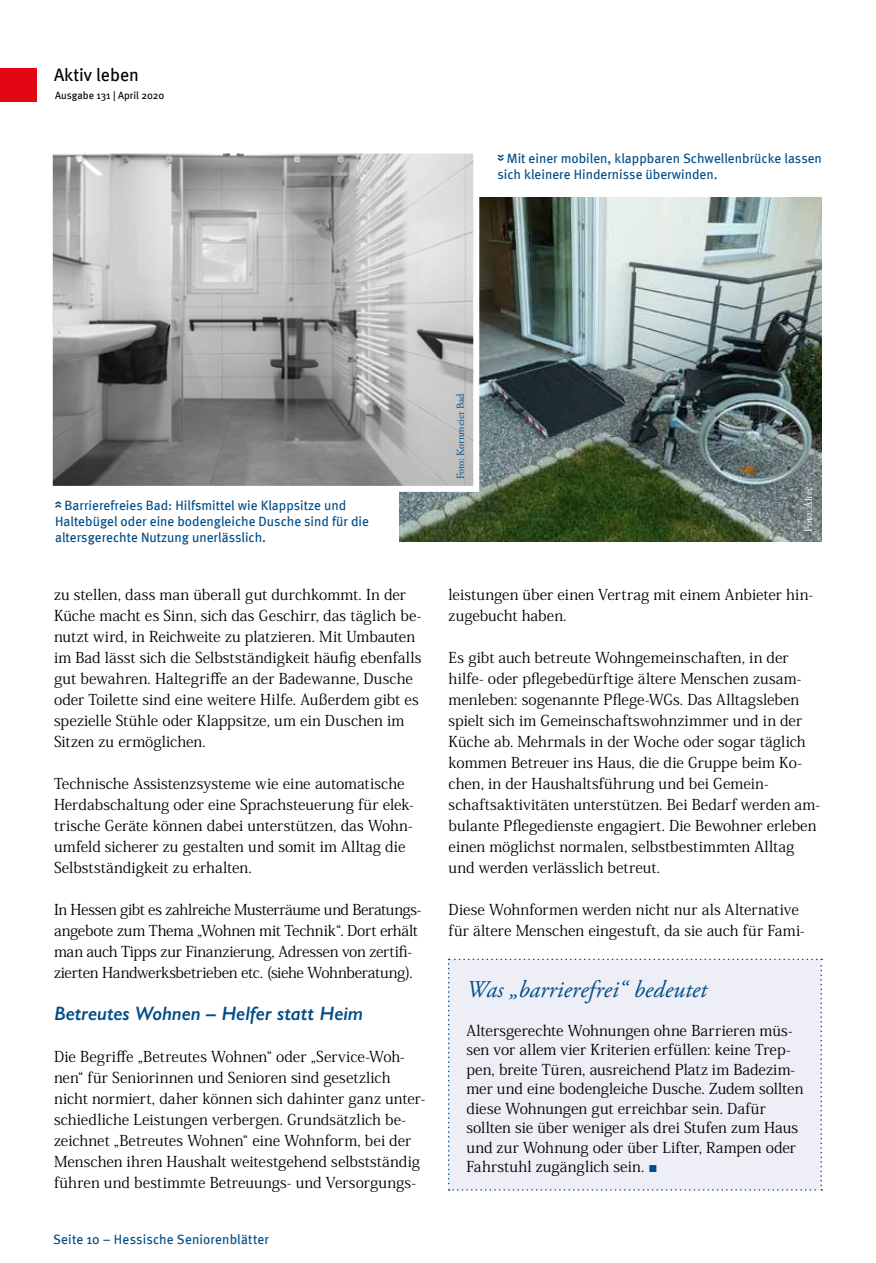
<style>
.page{position:relative;width:876px;height:1263px;background:#fff}
.page>*{position:absolute;margin:0;border:0;box-sizing:border-box;transform-origin:0 0}
.t1{font:italic 24px "Adobe Garamond Pro";letter-spacing:.005em;color:#004d87}
.t2{font:italic 600 19.5px "Gill Sans";color:#004d87}
.t3{font:18px "Meta";color:#000}
.t4{font:15px/21px "Koz Min Pro";letter-spacing:-.005em;color:#000}
.t5{font:13.5px/16.2px "Meta";color:#004d87}
.t6{font:10.5px "Meta";color:#000}
.t7{font:10.5px "Adobe Garamond Pro";color:#004d87}
.t8{font:10.5px "Adobe Garamond Pro";color:#fff}
.s1{font-family:"Arial";color:#004d87}
</style>
<div class="page">
<div style="left:448px;top:959px;width:374px;height:232px;background:#edeef6"></div>
<img style="left:400px;top:198px;width:422px;height:343px">
<img style="left:54px;top:155px;width:418px;height:330px">
<div style="left:47px;top:148px;width:432px;height:344px;border:6px solid #fff"></div>
<svg style="left:497px;top:154px;width:7px;height:7px"></svg>
<svg style="left:55px;top:501px;width:6px;height:7px"></svg>
<div style="left:0;top:68px;width:37px;height:33px;background:#e30613"></div>
<p class="t3" style="left:54px;top:64px;width:86px">Aktiv leben</p>
<p class="t6" style="left:55px;top:89px;width:111px">Ausgabe 131 | April 2020</p>
<p class="t5" style="left:497px;top:150px;width:326px;text-indent:9px">Mit einer mobilen, klappbaren Schwellenbrücke lassen sich kleinere Hindernisse überwinden.</p>
<p class="t5" style="left:55px;top:497px;width:315px;text-indent:9px">Barrierefreies Bad: Hilfsmittel wie Klappsitze und<br>Haltebügel oder eine bodengleiche Dusche sind für die altersgerechte Nutzung unerlässlich.</p>
<p class="t4" style="left:54px;top:583px;width:369px">zu stellen, dass man überall gut durchkommt. In der Küche macht es Sinn, sich das Geschirr, das täglich be&shy;nutzt wird, in Reichweite zu platzieren. Mit Umbauten im Bad lässt sich die Selbstständigkeit häufig ebenfalls gut bewahren. Haltegriffe an der Badewanne, Dusche oder Toilette sind eine weitere Hilfe. Außerdem gibt es spezielle Stühle oder Klappsitze, um ein Duschen im Sitzen zu ermöglichen.</p>
<p class="t4" style="left:54px;top:772px;width:361px">Technische Assistenzsysteme wie eine automatische Herdabschaltung oder eine Sprachsteuerung für elek&shy;trische Geräte können dabei unterstützen, das Wohn&shy;umfeld sicherer zu gestalten und somit im Alltag die Selbstständigkeit zu erhalten.</p>
<p class="t4" style="left:54px;top:898px;width:369px">In Hessen gibt es zahlreiche Musterräume und Beratungs&shy;angebote zum Thema „Wohnen mit Technik“. Dort erhält man auch Tipps zur Finanzierung, Adressen von zertifi&shy;zierten Handwerksbetrieben etc. (siehe Wohnberatung).</p>
<h2 class="t2" style="left:54px;top:1002px;width:311px">Betreutes Wohnen – Helfer statt Heim</h2>
<p class="t4" style="left:54px;top:1045px;width:373px">Die Begriffe „Betreutes Wohnen“ oder „Service-Woh&shy;nen“ für Seniorinnen und Senioren sind gesetzlich nicht normiert, daher können sich dahinter ganz unter&shy;schiedliche Leistungen verbergen. Grundsätzlich be&shy;zeichnet „Betreutes Wohnen“ eine Wohnform, bei der Menschen ihren Haushalt weitestgehend selbstständig führen und bestimmte Betreuungs- und Versorgungs-</p>
<p class="t5" style="left:53px;top:1231px;width:217px">Seite 10 – Hessische Seniorenblätter</p>
<p class="t7" style="left:454px;top:479px;width:87px;rotate:-90deg">Foto: Kornmeier Bad</p>
<p class="t8" style="left:802px;top:532px;width:46px;rotate:-90deg">Foto: Altec</p>
<p class="t4" style="left:449px;top:583px;width:366px">leistungen über einen Vertrag mit einem Anbieter hin&shy;zugebucht haben.</p>
<p class="t4" style="left:449px;top:646px;width:373px">Es gibt auch betreute Wohngemeinschaften, in der hilfe- oder pflegebedürftige ältere Menschen zusam&shy;menleben: sogenannte Pflege-WGs. Das Alltagsleben spielt sich im Gemeinschaftswohnzimmer und in der Küche ab. Mehrmals in der Woche oder sogar täglich kommen Betreuer ins Haus, die die Gruppe beim Ko&shy;chen, in der Haushaltsführung und bei Gemein&shy;schaftsaktivitäten unterstützen. Bei Bedarf werden am&shy;bulante Pflegedienste engagiert. Die Bewohner erleben einen möglichst normalen, selbstbestimmten Alltag und werden verlässlich betreut.</p>
<p class="t4" style="left:449px;top:898px;width:358px">Diese Wohnformen werden nicht nur als Alternative für ältere Menschen eingestuft, da sie auch für Fami-</p>
<h1 class="t1" style="left:466px;top:975px;width:242px">Was „barrierefrei“ bedeutet</h1>
<p class="t4" style="left:466px;top:1020px;width:338px;line-height:19.5px">Altersgerechte Wohnungen ohne Barrieren müs&shy;sen vor allem vier Kriterien erfüllen: keine Trep&shy;pen, breite Türen, ausreichend Platz im Badezim&shy;mer und eine bodengleiche Dusche. Zudem sollten diese Wohnungen gut erreichbar sein. Dafür sollten sie über weniger als drei Stufen zum Haus und zur Wohnung oder über Lifter, Rampen oder Fahrstuhl zugänglich sein. <span class="s1">■</span></p>
</div>
